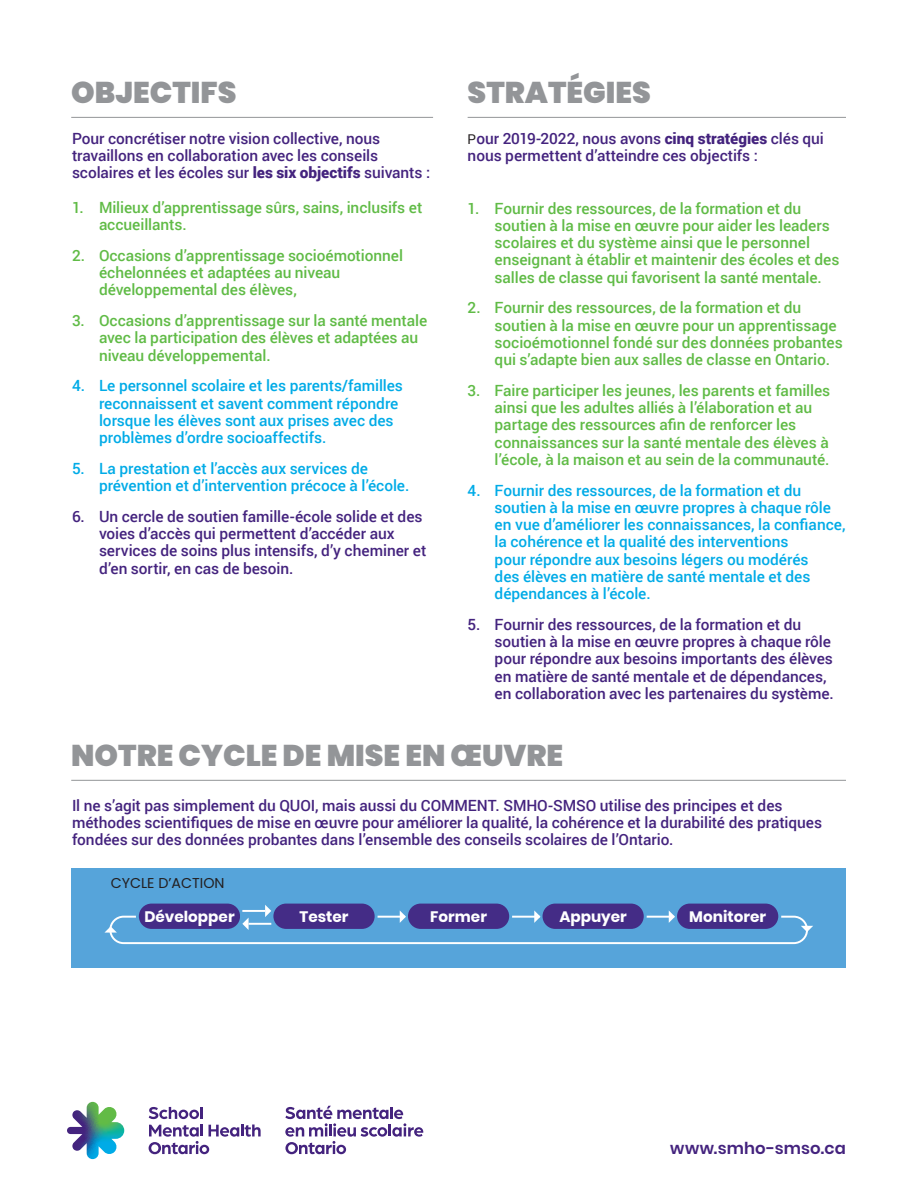
<style>
.page{position:relative;width:918px;height:1188px;background:#fff}
.page>*{position:absolute;margin:0;border:0;box-sizing:border-box;transform-origin:0 0}
.t1{font:900 30px "Poppins";color:#939598}
.t2{font:600 16.5px "Poppins";letter-spacing:.005em;color:#44237e}
.t3{font:500 15.45px/17.2px "Roboto";letter-spacing:-.005em;color:#60bb46}
.t4{font:500 15.45px/17.2px "Roboto";letter-spacing:-.005em;color:#44237e}
.t5{font:500 15.45px/17.2px "Roboto";letter-spacing:-.005em;color:#00abe7}
.t6{font:700 15.15px "Poppins";color:#fff}
.t7{font:14.25px "Poppins";color:#231f20}
.s1{font-weight:900}
.s2{font-weight:400;font-size:13.5px;color:#231f20}
</style>
<div class="page">
<svg style="left:67px;top:1102px;width:57px;height:57px"></svg>
<svg style="left:285px;top:1106px;width:138px;height:48px"></svg>
<svg style="left:149px;top:1107px;width:54px;height:12px"></svg>
<svg style="left:149px;top:1125px;width:112px;height:29px"></svg>
<hr style="left:71px;top:117px;width:362px;height:1px;background:#939598">
<hr style="left:71px;top:780px;width:775px;height:1px;background:#939598">
<hr style="left:468px;top:117px;width:378px;height:1px;background:#939598">
<div style="left:71px;top:869px;width:775px;height:99px;background:#56a4da"></div>
<div style="left:109px;top:916px;width:699px;height:28px;border:2px solid #fff;border-radius:13px"></div>
<svg style="left:400px;top:903px;width:112px;height:26px;background:#494194"></svg>
<svg style="left:534px;top:903px;width:113px;height:26px;background:#494295"></svg>
<svg style="left:669px;top:903px;width:112px;height:26px;background:#494194"></svg>
<svg style="left:801px;top:926px;width:12px;height:6px"></svg>
<svg style="left:104px;top:926px;width:13px;height:7px"></svg>
<div style="left:240px;top:909px;width:33px;height:14px;background:#56a4da"></div>
<svg style="left:136px;top:903px;width:113px;height:27px"></svg>
<hr style="left:249px;top:923px;width:22px;height:2px;background:#fff">
<svg style="left:265px;top:903px;width:113px;height:26px;background:#4a4295"></svg>
<hr style="left:242px;top:910px;width:23px;height:2px;background:#fff">
<h1 class="t1" style="left:71px;top:76px;width:167px">OBJECTIFS</h1>
<p class="t4" style="left:72px;top:129px;width:360px">Pour concrétiser notre vision collective, nous travaillons en collaboration avec les conseils scolaires et les écoles sur <span class="s1">les six objectifs</span> suivants :</p>
<p class="t3" style="left:99px;top:198px;width:325px;text-indent:-27px">1. Milieux d’apprentissage sûrs, sains, inclusifs et accueillants.</p>
<p class="t3" style="left:99px;top:246px;width:306px;text-indent:-27px">2. Occasions d’apprentissage socioémotionnel échelonnées et adaptées au niveau développemental des élèves,</p>
<p class="t3" style="left:99px;top:312px;width:330px;text-indent:-27px">3. Occasions d’apprentissage sur la santé mentale avec la participation des élèves et adaptées au niveau développemental.</p>
<p class="t5" style="left:99px;top:377px;width:305px;text-indent:-27px">4. Le personnel scolaire et les parents/familles reconnaissent et savent comment répondre lorsque les élèves sont aux prises avec des problèmes d’ordre socioaffectifs.</p>
<p class="t5" style="left:99px;top:459px;width:312px;text-indent:-27px">5. La prestation et l’accès aux services de prévention et d’intervention précoce à l’école.</p>
<p class="t4" style="left:99px;top:507px;width:329px;text-indent:-27px">6. Un cercle de soutien famille-école solide et des voies d’accès qui permettent d’accéder aux services de soins plus intensifs, d’y cheminer et d’en sortir, en cas de besoin.</p>
<h1 class="t1" style="left:468px;top:76px;width:185px">STRATÉGIES</h1>
<p class="t4" style="left:468px;top:129px;width:358px"><span class="s2">P</span>our 2019-2022, nous avons <span class="s1">cinq stratégies</span> clés qui nous permettent d’atteindre ces objectifs :</p>
<p class="t3" style="left:495px;top:199px;width:346px;text-indent:-27px">1. Fournir des ressources, de la formation et du soutien à la mise en œuvre pour aider les leaders scolaires et du système ainsi que le personnel enseignant à établir et maintenir des écoles et des salles de classe qui favorisent la santé mentale.</p>
<p class="t3" style="left:495px;top:299px;width:350px;text-indent:-27px">2. Fournir des ressources, de la formation et du soutien à la mise en œuvre pour un apprentissage socioémotionnel fondé sur des données probantes qui s’adapte bien aux salles de classe en Ontario.</p>
<p class="t3" style="left:495px;top:381px;width:337px;text-indent:-27px">3. Faire participer les jeunes, les parents et familles ainsi que les adultes alliés à l’élaboration et au partage des ressources afin de renforcer les connaissances sur la santé mentale des élèves à l’école, à la maison et au sein de la communauté.</p>
<p class="t5" style="left:495px;top:481px;width:352px;text-indent:-27px">4. Fournir des ressources, de la formation et du soutien à la mise en œuvre propres à chaque rôle en vue d’améliorer les connaissances, la confiance, la cohérence et la qualité des interventions<br>pour répondre aux besoins légers ou modérés<br>des élèves en matière de santé mentale et des dépendances à l’école.</p>
<p class="t4" style="left:495px;top:615px;width:341px;text-indent:-27px">5. Fournir des ressources, de la formation et du soutien à la mise en œuvre propres à chaque rôle pour répondre aux besoins importants des élèves en matière de santé mentale et de dépendances, en collaboration avec les partenaires du système.</p>
<h1 class="t1" style="left:71px;top:739px;width:494px">NOTRE CYCLE DE MISE EN ŒUVRE</h1>
<p class="t4" style="left:72px;top:796px;width:752px">Il ne s’agit pas simplement du QUOI, mais aussi du COMMENT. SMHO-SMSO utilise des principes et des méthodes scientifiques de mise en œuvre pour améliorer la qualité, la cohérence et la durabilité des pratiques fondées sur des données probantes dans l’ensemble des conseils scolaires de l’Ontario.</p>
<p class="t7" style="left:111px;top:875px;width:115px">CYCLE D’ACTION</p>
<p class="t6" style="left:144px;top:908px;width:92px">Développer</p>
<p class="t6" style="left:300px;top:908px;width:50px">Tester</p>
<p class="t6" style="left:430px;top:908px;width:58px">Former</p>
<p class="t6" style="left:559px;top:908px;width:69px">Appuyer</p>
<p class="t6" style="left:689px;top:908px;width:78px">Monitorer</p>
<p class="t2" style="left:670px;top:1139px;width:177px">www.smho-smso.ca</p>
</div>
